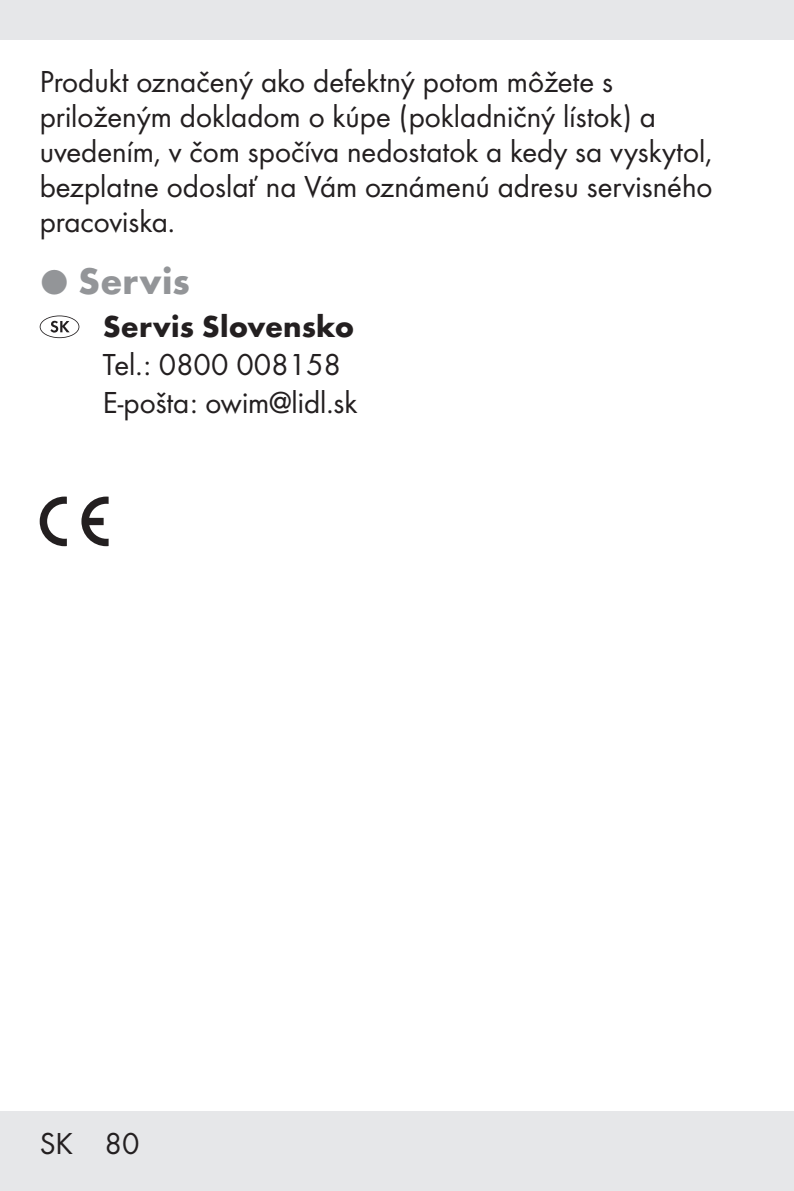
<style>
.page{position:relative;width:794px;height:1191px;background:#fff}
.page>*{position:absolute;margin:0;border:0;box-sizing:border-box;transform-origin:0 0}
.t1{font:700 38.5px "Futura";letter-spacing:.01em;color:#939598}
.t2{font:31.5px/35px "Futura Boo";color:#231f20}
.t3{font:700 31.5px "Futura";color:#231f20}
.s1{font-family:"European Pi Three";font-weight:400;font-size:35px}
</style>
<div class="page">
<div style="left:0;top:1111px;width:794px;height:80px;background:#e6e7e9"></div>
<div style="left:0;top:0;width:794px;height:40px;background:#e6e7e9"></div>
<svg style="left:40px;top:315px;width:39px;height:23px"></svg>
<svg style="left:40px;top:496px;width:27px;height:50px"></svg>
<svg style="left:81px;top:496px;width:28px;height:50px"></svg>
<p class="t2" style="left:40px;top:63px;width:674px">Produkt označený ako defektný potom môžete s priloženým dokladom o kúpe (pokladničný lístok) a uvedením, v čom spočíva nedostatok a kedy sa vyskytol, bezplatne odoslať na Vám oznámenú adresu servisného pracoviska.</p>
<p class="t1" style="left:40px;top:253px;width:151px"><span class="s1">P</span> Servis</p>
<p class="t3" style="left:103px;top:303px;width:253px">Servis Slovensko</p>
<p class="t2" style="left:103px;top:344px;width:256px;line-height:37.8px">Tel.: 0800 008158<br>E-pošta: owim@lidl.sk</p>
<p class="t2" style="left:40px;top:1124px;width:101px">SK 80</p>
</div>
